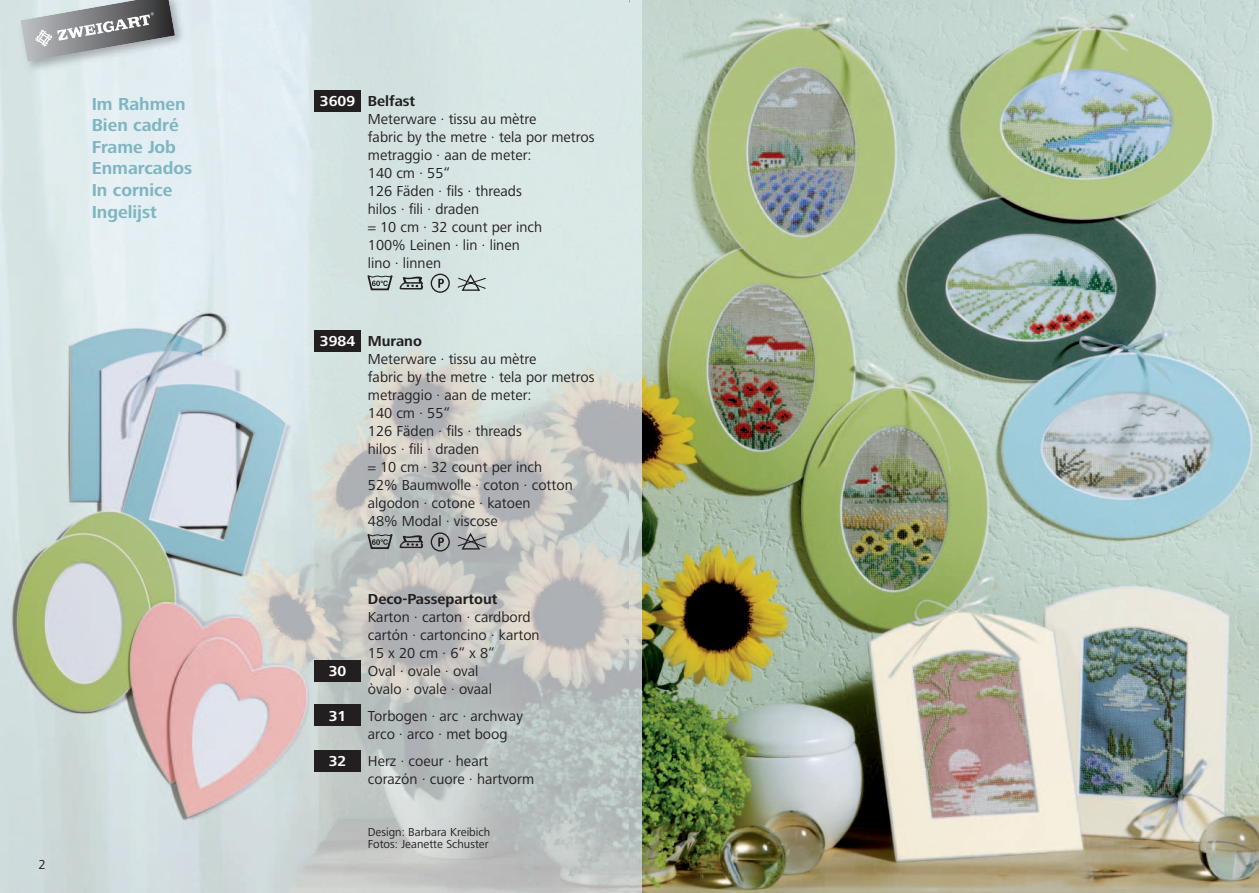
<style>
.page{position:relative;width:1259px;height:893px;background:#fff}
.page>*{position:absolute;margin:0;border:0;box-sizing:border-box;transform-origin:0 0}
.t1{font:700 18px/21.6px "Frutiger Next LT";color:#7eb5c1}
.t2{font:15px/18px "Frutiger Next LT";color:#231f20}
.t3{font:700 15px "Frutiger Next LT";color:#231f20}
.t4{font:700 15px "Frutiger Next LT";color:#fff}
.t5{font:13.5px "Frutiger Next LT";color:#231f20}
.t6{font:12px/12px "Frutiger Next LT";color:#231f20}
.s1{font-weight:700;color:#fff}
.s2{font-weight:700}
</style>
<div class="page">
<img style="left:0;top:0;width:629px;height:893px">
<div style="left:314px;top:750px;width:47px;height:21px;background:#231f20"></div>
<div style="left:314px;top:705px;width:47px;height:21px;background:#231f20"></div>
<div style="left:314px;top:660px;width:47px;height:21px;background:#231f20"></div>
<div style="left:314px;top:330px;width:47px;height:21px;background:#231f20"></div>
<div style="left:314px;top:90px;width:47px;height:22px;background:#231f20"></div>
<div style="left:431px;top:274px;width:19px;height:19px;border:1px solid #231f20;border-radius:50%"></div>
<svg style="left:367px;top:274px;width:119px;height:17px;background:#a8b2b1"></svg>
<div style="left:431px;top:532px;width:19px;height:20px;border:1px solid #231f20;border-radius:50%"></div>
<svg style="left:367px;top:532px;width:119px;height:18px;background:#8f9294"></svg>
<svg style="left:20px;top:0;width:155px;height:61px;background:#a1a5a8"></svg>
<svg style="left:629px;top:0;width:13px;height:893px;background:#cbd4d2"></svg>
<img style="left:642px;top:0;width:617px;height:893px">
<p class="t1" style="left:92px;top:94px;width:102px">Im Rahmen<br>Bien cadré<br>Frame Job<br>Enmarcados<br>In cornice<br>Ingelijst</p>
<p class="t5" style="left:38px;top:859px;width:9px">2</p>
<p class="t2" style="left:368px;top:93px;width:228px;text-indent:-48px"><span class="s1">3609</span> <span class="s2">Belfast<br></span>Meterware · tissu au mètre<br>fabric by the metre · tela por metros metraggio · aan de meter:<br>140 cm · 55“<br>126 Fäden · fils · threads<br>hilos · fili · draden<br>= 10 cm · 32 count per inch<br>100% Leinen · lin · linen<br>lino · linnen</p>
<p class="t2" style="left:368px;top:333px;width:228px;text-indent:-48px"><span class="s1">3984</span> <span class="s2">Murano<br></span>Meterware · tissu au mètre<br>fabric by the metre · tela por metros metraggio · aan de meter:<br>140 cm · 55“<br>126 Fäden · fils · threads<br>hilos · fili · draden<br>= 10 cm · 32 count per inch<br>52% Baumwolle · coton · cotton algodon · cotone · katoen<br>48% Modal · viscose</p>
<p class="t3" style="left:368px;top:593px;width:131px">Deco-Passepartout</p>
<p class="t2" style="left:368px;top:609px;width:173px">Karton · carton · cardbord cartón · cartoncino · karton<br>15 x 20 cm · 6“ x 8“</p>
<p class="t4" style="left:329px;top:665px;width:19px">30</p>
<p class="t2" style="left:368px;top:663px;width:126px">Oval · ovale · oval òvalo · ovale · ovaal</p>
<p class="t4" style="left:329px;top:710px;width:19px">31</p>
<p class="t2" style="left:368px;top:708px;width:157px">Torbogen · arc · archway arco · arco · met boog</p>
<p class="t4" style="left:329px;top:755px;width:19px">32</p>
<p class="t2" style="left:368px;top:753px;width:168px">Herz · coeur · heart corazón · cuore · hartvorm</p>
<p class="t6" style="left:368px;top:827px;width:124px">Design: Barbara Kreibich<br>Fotos: Jeanette Schuster</p>
</div>
